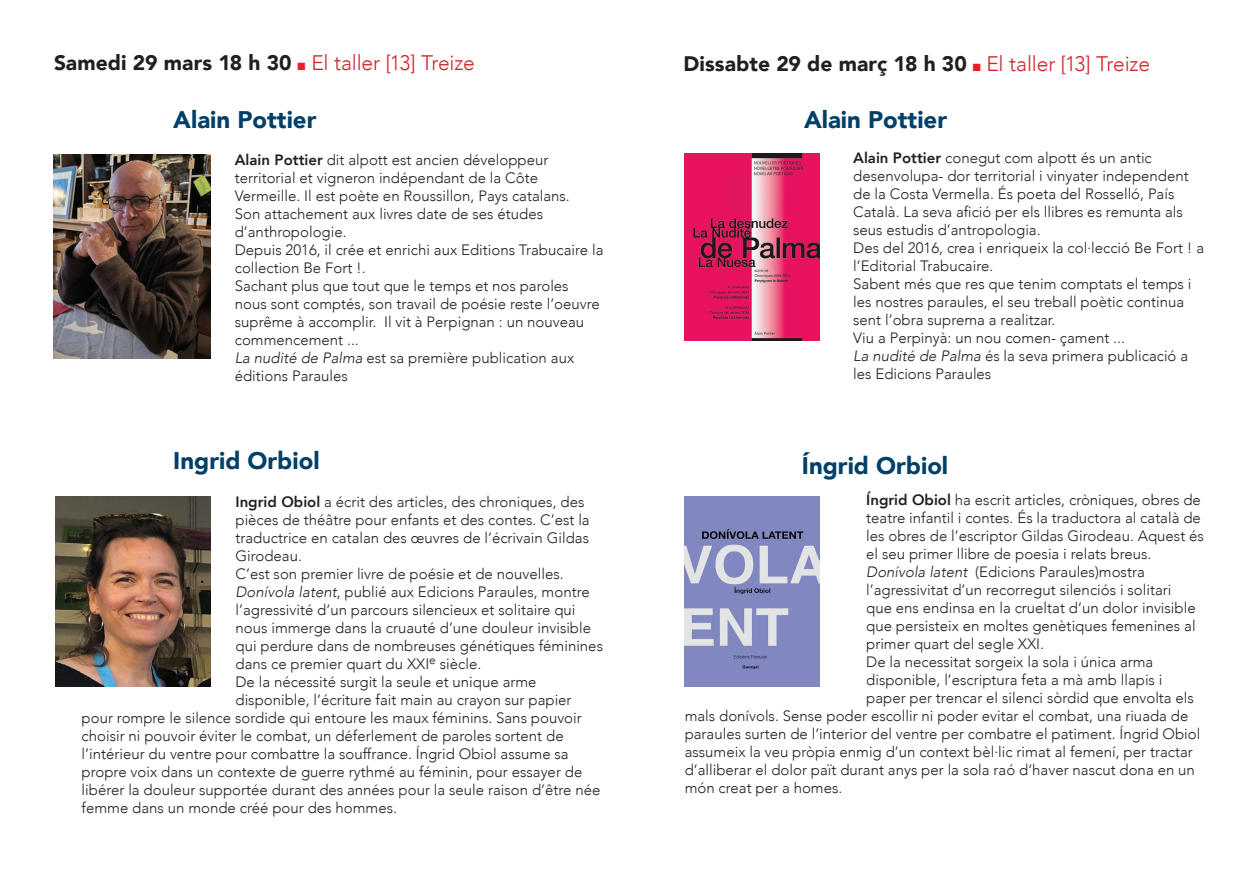
<style>
.page{position:relative;width:1259px;height:893px;background:#fff}
.page>*{position:absolute;margin:0;border:0;box-sizing:border-box;transform-origin:0 0}
.t1{font:900 24px "Avenir";color:#004068}
.t2{font:900 21px "Avenir";letter-spacing:.005em;color:#231f20}
.t3{font:300 21px "Avenir";letter-spacing:-.01em;color:#d1232a}
.t4{font:300 15px/18px "Avenir";color:#231f20}
.s1{font-weight:900;color:#231f20}
.s2{color:#ee1d23}
.s3{font-weight:300;color:#d1232a}
.s4{font-weight:800}
.s5{font-style:italic}
</style>
<div class="page">
<img style="left:53px;top:154px;width:158px;height:204px">
<img style="left:55px;top:496px;width:156px;height:191px">
<img style="left:684px;top:154px;width:135px;height:187px">
<img style="left:684px;top:496px;width:135px;height:191px">
<h2 class="t3" style="left:54px;top:51px;width:422px"><span class="s1">Samedi 29 mars 18 h 30</span> <span class="s2">■</span> El taller [13] Treize</h2>
<h2 class="t2" style="left:683px;top:45px;width:468px">Dissabte 29 de març 18 h 30 <span class="s2">■</span> <span class="s3">El taller [13] Treize</span></h2>
<h1 class="t1" style="left:173px;top:99px;width:145px">Alain Pottier</h1>
<p class="t4" style="left:235px;top:150px;width:370px"><span class="s4">Alain Pottier</span> dit alpott est ancien développeur territorial et vigneron indépendant de la Côte Vermeille. Il est poète en Roussillon, Pays catalans.<br>Son attachement aux livres date de ses études d’anthropologie.<br>Depuis 2016, il crée et enrichi aux Editions Trabucaire la collection Be Fort !.<br>Sachant plus que tout que le temps et nos paroles nous sont comptés, son travail de poésie reste l’oeuvre suprême à accomplir. Il vit à Perpignan : un nouveau commencement ...<br><span class="s5">La nudité de Palma</span> est sa première publication aux éditions Paraules</p>
<h1 class="t1" style="left:173px;top:440px;width:148px">Ingrid Orbiol</h1>
<p class="t4" style="left:235px;top:492px;width:350px"><span class="s4">Ingrid Obiol</span> a écrit des articles, des chroniques, des</p>
<p class="t4" style="left:235px;top:510px;width:356px">pièces de théâtre pour enfants et des contes. C’est la</p>
<p class="t4" style="left:235px;top:528px;width:355px">traductrice en catalan des œuvres de l’écrivain Gildas</p>
<p class="t4" style="left:235px;top:546px;width:68px">Girodeau.</p>
<p class="t4" style="left:235px;top:564px;width:330px">C’est son premier livre de poésie et de nouvelles.</p>
<p class="t4" style="left:235px;top:582px;width:356px"><span class="s5">Donívola latent</span>, publié aux Edicions Paraules, montre</p>
<p class="t4" style="left:235px;top:600px;width:341px">l’agressivité d’un parcours silencieux et solitaire qui</p>
<p class="t4" style="left:235px;top:618px;width:357px">nous immerge dans la cruauté d’une douleur invisible</p>
<p class="t4" style="left:235px;top:636px;width:369px">qui perdure dans de nombreuses génétiques féminines</p>
<p class="t4" style="left:235px;top:654px;width:247px">dans ce premier quart du XXI<sup>e</sup> siècle.</p>
<p class="t4" style="left:235px;top:672px;width:302px">De la nécessité surgit la seule et unique arme</p>
<p class="t4" style="left:235px;top:690px;width:337px">disponible, l’écriture fait main au crayon sur papier</p>
<p class="t4" style="left:82px;top:708px;width:502px">pour rompre le silence sordide qui entoure les maux féminins. Sans pouvoir</p>
<p class="t4" style="left:82px;top:726px;width:483px">choisir ni pouvoir éviter le combat, un déferlement de paroles sortent de</p>
<p class="t4" style="left:82px;top:744px;width:488px">l’intérieur du ventre pour combattre la souffrance. Íngrid Obiol assume sa</p>
<p class="t4" style="left:82px;top:762px;width:502px">propre voix dans un contexte de guerre rythmé au féminin, pour essayer de</p>
<p class="t4" style="left:82px;top:780px;width:520px">libérer la douleur supportée durant des années pour la seule raison d’être née</p>
<p class="t4" style="left:82px;top:798px;width:317px">femme dans un monde créé pour des hommes.</p>
<h1 class="t1" style="left:804px;top:99px;width:145px">Alain Pottier</h1>
<p class="t4" style="left:853px;top:149px;width:352px"><span class="s4">Alain Pottier</span> conegut com alpott és un antic desenvolupa- dor territorial i vinyater independent de la Costa Vermella. És poeta del Rosselló, País Català. La seva afició per els llibres es remunta als seus estudis d’antropologia.<br>Des del 2016, crea i enriqueix la col·lecció Be Fort ! a l’Editorial Trabucaire.<br>Sabent més que res que tenim comptats el temps i les nostres paraules, el seu treball poètic continua sent l’obra suprema a realitzar.<br>Viu a Perpinyà: un nou comen- çament ...<br><span class="s5">La nudité de Palma</span> és la seva primera publicació a les Edicions Paraules</p>
<h1 class="t1" style="left:802px;top:445px;width:148px">Íngrid Orbiol</h1>
<p class="t4" style="left:866px;top:491px;width:336px"><span class="s4">Íngrid Obiol</span> ha escrit articles, cròniques, obres de</p>
<p class="t4" style="left:866px;top:509px;width:336px">teatre infantil i contes. És la traductora al català de</p>
<p class="t4" style="left:866px;top:527px;width:339px">les obres de l’escriptor Gildas Girodeau. Aquest és</p>
<p class="t4" style="left:866px;top:545px;width:287px">el seu primer llibre de poesia i relats breus.</p>
<p class="t4" style="left:866px;top:563px;width:280px"><span class="s5">Donívola latent</span> (Edicions Paraules)mostra</p>
<p class="t4" style="left:866px;top:581px;width:307px">l’agressivitat d’un recorregut silenciós i solitari</p>
<p class="t4" style="left:866px;top:599px;width:331px">que ens endinsa en la crueltat d’un dolor invisible</p>
<p class="t4" style="left:866px;top:617px;width:331px">que persisteix en moltes genètiques femenines al</p>
<p class="t4" style="left:866px;top:635px;width:179px">primer quart del segle XXI.</p>
<p class="t4" style="left:866px;top:653px;width:289px">De la necessitat sorgeix la sola i única arma</p>
<p class="t4" style="left:866px;top:671px;width:298px">disponible, l’escriptura feta a mà amb llapis i</p>
<p class="t4" style="left:866px;top:689px;width:329px">paper per trencar el silenci sòrdid que envolta els</p>
<p class="t4" style="left:684px;top:707px;width:505px">mals donívols. Sense poder escollir ni poder evitar el combat, una riuada de</p>
<p class="t4" style="left:684px;top:725px;width:517px">paraules surten de l’interior del ventre per combatre el patiment. Íngrid Obiol</p>
<p class="t4" style="left:684px;top:743px;width:509px">assumeix la veu pròpia enmig d’un context bèl·lic rimat al femení, per tractar</p>
<p class="t4" style="left:684px;top:761px;width:512px">d’alliberar el dolor paït durant anys per la sola raó d’haver nascut dona en un</p>
<p class="t4" style="left:684px;top:779px;width:159px">món creat per a homes.</p>
</div>
